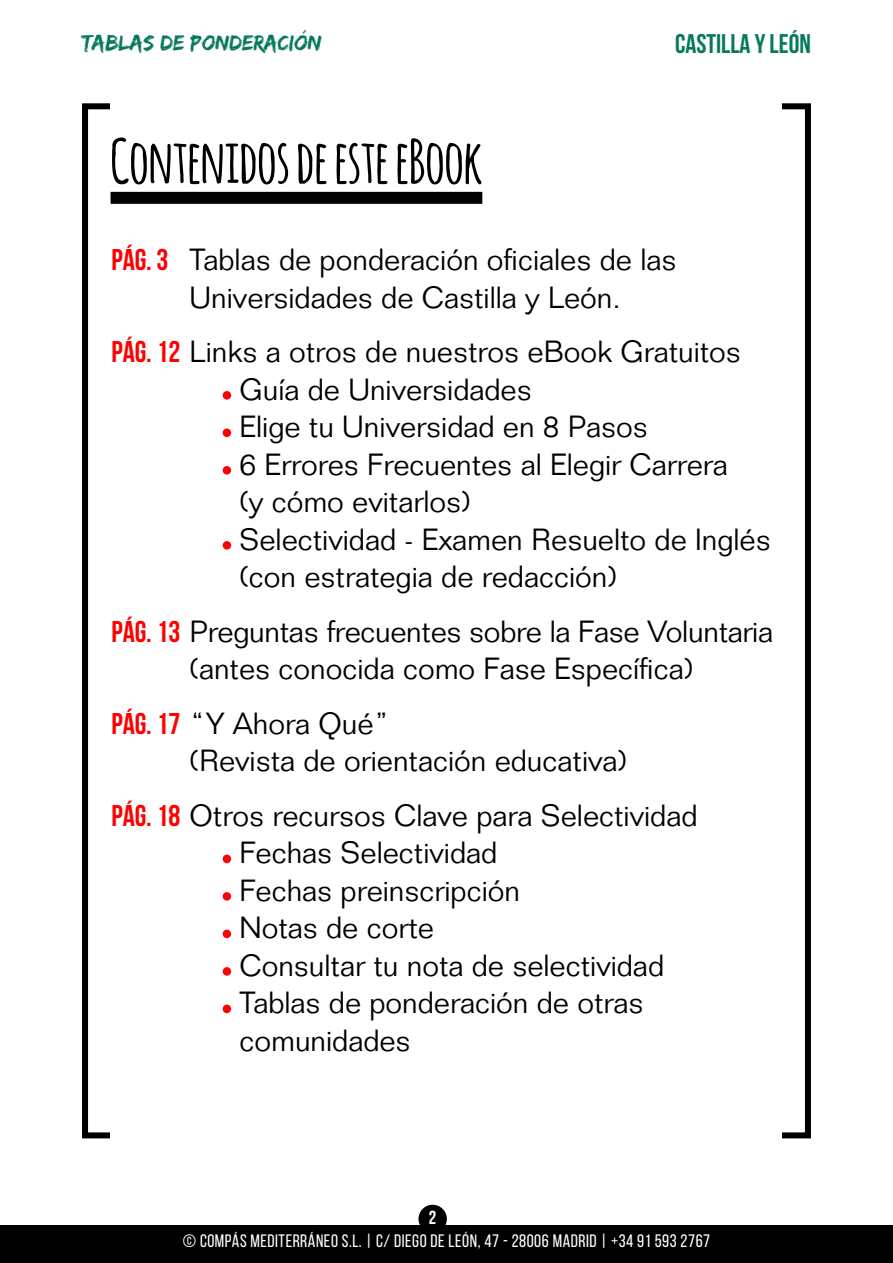
<style>
.page{position:relative;width:893px;height:1263px;background:#fff}
.page>*{position:absolute;margin:0;border:0;box-sizing:border-box;transform-origin:0 0}
.t1{font:700 60px "Amatic";color:#000}
.t2{font:300 30px/37.5px "Folio LT";color:#000}
.t3{font:700 27px "Bebas Neue";color:#07795b}
.t4{font:22.5px "Edo SZ";color:#07795b}
.t5{font:700 18.9px "Bebas Neue";color:#fff}
.t6{font:18px "Bebas Neue";letter-spacing:.03em;color:#fff}
.s1{font-family:"Bebas Neue";font-weight:700;color:#f00}
</style>
<div class="page">
<div style="left:418px;top:1205px;width:29px;height:28px;background:#000;border-radius:50%"></div>
<div style="left:82px;top:103px;width:729px;height:1035px;border:6px solid #000"></div>
<div style="left:111px;top:93px;width:671px;height:30px;background:#fff"></div>
<div style="left:111px;top:1120px;width:671px;height:30px;background:#fff"></div>
<div style="left:111px;top:192px;width:371px;height:12px;background:#000"></div>
<div style="left:223px;top:391px;width:8px;height:9px;background:#f00;border-radius:50%"></div>
<div style="left:223px;top:429px;width:8px;height:8px;background:#f00;border-radius:50%"></div>
<div style="left:223px;top:466px;width:8px;height:9px;background:#f00;border-radius:50%"></div>
<div style="left:223px;top:541px;width:8px;height:9px;background:#f00;border-radius:50%"></div>
<div style="left:223px;top:855px;width:8px;height:8px;background:#f00;border-radius:50%"></div>
<div style="left:223px;top:892px;width:8px;height:9px;background:#f00;border-radius:50%"></div>
<div style="left:223px;top:930px;width:8px;height:8px;background:#f00;border-radius:50%"></div>
<div style="left:223px;top:967px;width:8px;height:9px;background:#f00;border-radius:50%"></div>
<div style="left:223px;top:1005px;width:8px;height:8px;background:#f00;border-radius:50%"></div>
<div style="left:0;top:1226px;width:893px;height:37px;background:#000"></div>
<p class="t4" style="left:82px;top:30px;width:241px">Tablas de ponderación</p>
<p class="t3" style="left:675px;top:28px;width:137px">CASTILLA Y LEÓN</p>
<h1 class="t1" style="left:111px;top:128px;width:373px">Contenidos de este eBook</h1>
<p class="t2" style="left:190px;top:241px;width:488px;text-indent:-78px"><span class="s1">PÁG. 3</span> Tablas de ponderación oficiales de las<br>Universidades de Castilla y León.</p>
<p class="t2" style="left:239px;top:333px;width:533px;text-indent:-128px"><span class="s1">PÁG. 12</span> Links a otros de nuestros eBook Gratuitos Guía de Universidades<br>Elige tu Universidad en 8 Pasos<br>6 Errores Frecuentes al Elegir Carrera<br>(y cómo evitarlos)<br>Selectividad - Examen Resuelto de Inglés (con estrategia de redacción)</p>
<p class="t2" style="left:112px;top:612px;width:663px;text-align:center"><span class="s1">PÁG. 13</span> Preguntas frecuentes sobre la Fase Voluntaria (antes conocida como Fase Específica)</p>
<p class="t2" style="left:190px;top:704px;width:439px;text-indent:-78px"><span class="s1">PÁG. 17</span> “Y Ahora Qué”<br>(Revista de orientación educativa)</p>
<p class="t2" style="left:239px;top:796px;width:459px;text-indent:-128px"><span class="s1">PÁG. 18</span> Otros recursos Clave para Selectividad<br>Fechas Selectividad<br>Fechas preinscripción<br>Notas de corte<br>Consultar tu nota de selectividad<br>Tablas de ponderación de otras comunidades</p>
<p class="t5" style="left:429px;top:1207px;width:9px">2</p>
<p class="t6" style="left:183px;top:1231px;width:529px">© COMPÁS MEDITERRÁNEO S.L. | C/ DIEGO DE LEÓN, 47 - 28006 MADRID | +34 91 593 2767</p>
</div>
